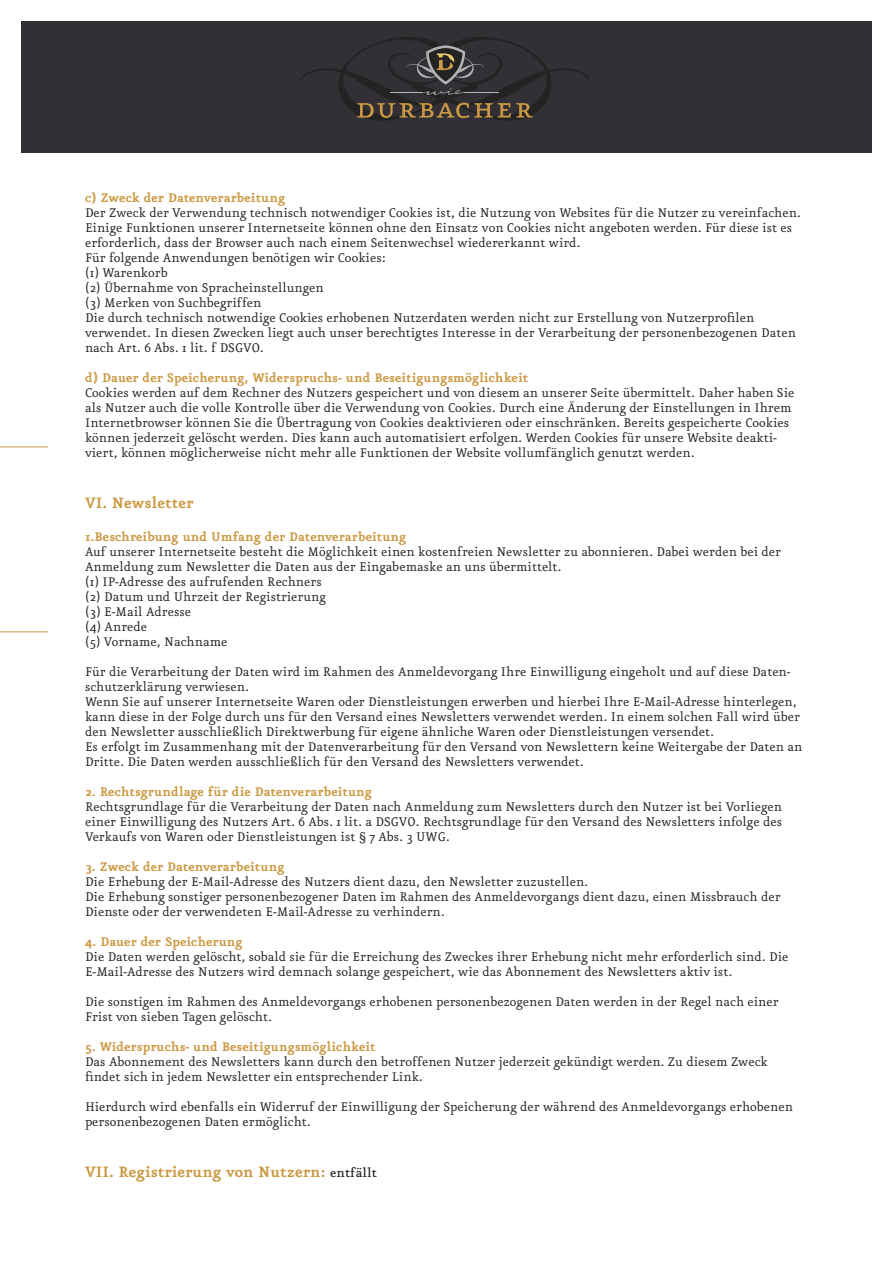
<style>
.page{position:relative;width:893px;height:1263px;background:#fff}
.page>*{position:absolute;margin:0;border:0;box-sizing:border-box;transform-origin:0 0}
.t1{font:700 18px "Eureka";color:#cb9943}
.t2{font:15px/15px "Eureka";color:#232323}
.t3{font:700 15px "Eureka";color:#cb9943}
.s1{font-weight:500;font-size:15px;color:#232323}
</style>
<div class="page">
<hr style="left:0;top:446px;width:48px;height:1px;background:#cb9943">
<hr style="left:0;top:631px;width:48px;height:1px;background:#cb9943">
<div style="left:21px;top:21px;width:851px;height:132px;background:#323035"></div>
<svg style="left:300px;top:37px;width:290px;height:84px"></svg>
<p class="t3" style="left:85px;top:191px;width:202px">c) Zweck der Datenverarbeitung</p>
<p class="t2" style="left:85px;top:206px;width:717px">Der Zweck der Verwendung technisch notwendiger Cookies ist, die Nutzung von Websites für die Nutzer zu vereinfachen.<br>Einige Funktionen unserer Internetseite können ohne den Einsatz von Cookies nicht angeboten werden. Für diese ist es erforderlich, dass der Browser auch nach einem Seitenwechsel wiedererkannt wird.<br>Für folgende Anwendungen benötigen wir Cookies:<br>(1) Warenkorb<br>(2) Übernahme von Spracheinstellungen<br>(3) Merken von Suchbegriffen<br>Die durch technisch notwendige Cookies erhobenen Nutzerdaten werden nicht zur Erstellung von Nutzerprofilen verwendet. In diesen Zwecken liegt auch unser berechtigtes Interesse in der Verarbeitung der personenbezogenen Daten nach Art. 6 Abs. 1 lit. f DSGVO.</p>
<p class="t3" style="left:85px;top:371px;width:445px">d) Dauer der Speicherung, Widerspruchs- und Beseitigungsmöglichkeit</p>
<p class="t2" style="left:85px;top:386px;width:711px">Cookies werden auf dem Rechner des Nutzers gespeichert und von diesem an unserer Seite übermittelt. Daher haben Sie als Nutzer auch die volle Kontrolle über die Verwendung von Cookies. Durch eine Änderung der Einstellungen in Ihrem Internetbrowser können Sie die Übertragung von Cookies deaktivieren oder einschränken. Bereits gespeicherte Cookies können jederzeit gelöscht werden. Dies kann auch automatisiert erfolgen. Werden Cookies für unsere Website deakti&shy;viert, können möglicherweise nicht mehr alle Funktionen der Website vollumfänglich genutzt werden.</p>
<p class="t1" style="left:85px;top:495px;width:110px">VI. Newsletter</p>
<p class="t3" style="left:85px;top:530px;width:323px">1.Beschreibung und Umfang der Datenverarbeitung</p>
<p class="t2" style="left:85px;top:545px;width:697px">Auf unserer Internetseite besteht die Möglichkeit einen kostenfreien Newsletter zu abonnieren. Dabei werden bei der Anmeldung zum Newsletter die Daten aus der Eingabemaske an uns übermittelt.<br>(1) IP-Adresse des aufrufenden Rechners<br>(2) Datum und Uhrzeit der Registrierung<br>(3) E-Mail Adresse<br>(4) Anrede<br>(5) Vorname, Nachname</p>
<p class="t2" style="left:85px;top:665px;width:719px">Für die Verarbeitung der Daten wird im Rahmen des Anmeldevorgang Ihre Einwilligung eingeholt und auf diese Daten&shy;schutzerklärung verwiesen.<br>Wenn Sie auf unserer Internetseite Waren oder Dienstleistungen erwerben und hierbei Ihre E-Mail-Adresse hinterlegen, kann diese in der Folge durch uns für den Versand eines Newsletters verwendet werden. In einem solchen Fall wird über den Newsletter ausschließlich Direktwerbung für eigene ähnliche Waren oder Dienstleistungen versendet.<br>Es erfolgt im Zusammenhang mit der Datenverarbeitung für den Versand von Newslettern keine Weitergabe der Daten an Dritte. Die Daten werden ausschließlich für den Versand des Newsletters verwendet.</p>
<p class="t3" style="left:85px;top:785px;width:288px">2. Rechtsgrundlage für die Datenverarbeitung</p>
<p class="t2" style="left:85px;top:800px;width:698px;text-align:justify">Rechtsgrundlage für die Verarbeitung der Daten nach Anmeldung zum Newsletters durch den Nutzer ist bei Vorliegen einer Einwilligung des Nutzers Art. 6 Abs. 1 lit. a DSGVO. Rechtsgrundlage für den Versand des Newsletters infolge des Verkaufs von Waren oder Dienstleistungen ist § 7 Abs. 3 UWG.</p>
<p class="t3" style="left:85px;top:860px;width:201px">3. Zweck der Datenverarbeitung</p>
<p class="t2" style="left:85px;top:875px;width:697px">Die Erhebung der E-Mail-Adresse des Nutzers dient dazu, den Newsletter zuzustellen.<br>Die Erhebung sonstiger personenbezogener Daten im Rahmen des Anmeldevorgangs dient dazu, einen Missbrauch der<br>Dienste oder der verwendeten E-Mail-Adresse zu verhindern.</p>
<p class="t3" style="left:85px;top:935px;width:159px">4. Dauer der Speicherung</p>
<p class="t2" style="left:85px;top:950px;width:705px">Die Daten werden gelöscht, sobald sie für die Erreichung des Zweckes ihrer Erhebung nicht mehr erforderlich sind. Die<br>E-Mail-Adresse des Nutzers wird demnach solange gespeichert, wie das Abonnement des Newsletters aktiv ist.</p>
<p class="t2" style="left:85px;top:995px;width:695px">Die sonstigen im Rahmen des Anmeldevorgangs erhobenen personenbezogenen Daten werden in der Regel nach einer<br>Frist von sieben Tagen gelöscht.</p>
<p class="t3" style="left:85px;top:1040px;width:292px">5. Widerspruchs- und Beseitigungsmöglichkeit</p>
<p class="t2" style="left:85px;top:1055px;width:684px">Das Abonnement des Newsletters kann durch den betroffenen Nutzer jederzeit gekündigt werden. Zu diesem Zweck findet sich in jedem Newsletter ein entsprechender Link.</p>
<p class="t2" style="left:85px;top:1100px;width:709px">Hierdurch wird ebenfalls ein Widerruf der Einwilligung der Speicherung der während des Anmeldevorgangs erhobenen personenbezogenen Daten ermöglicht.</p>
<p class="t1" style="left:85px;top:1164px;width:293px">VII. Registrierung von Nutzern: <span class="s1">entfällt</span></p>
</div>
